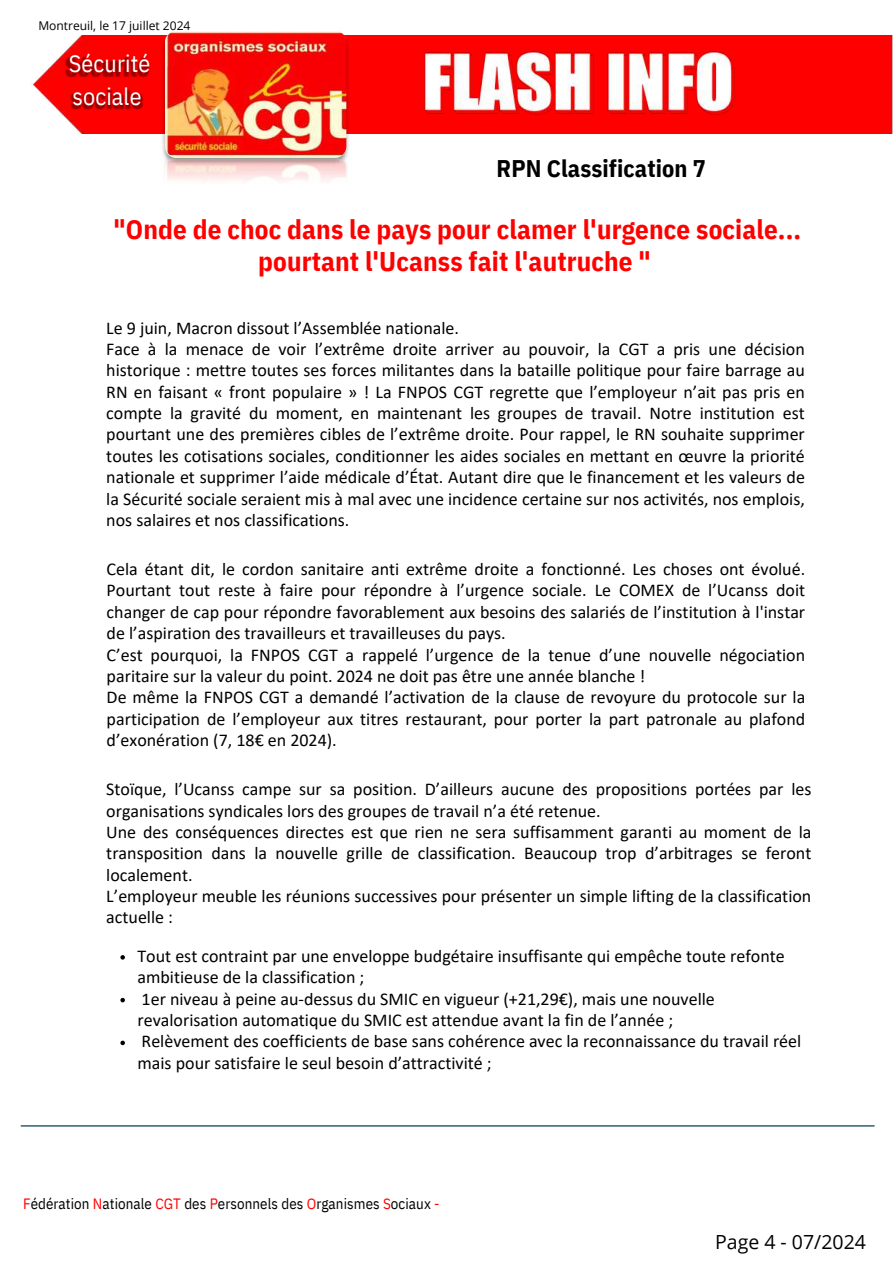
<style>
.page{position:relative;width:894px;height:1264px;background:#fff}
.page>*{position:absolute;margin:0;border:0;box-sizing:border-box;transform-origin:0 0}
.t1{font:700 27px/32.7px "IBM Plex Sans Cond";letter-spacing:.005em;color:#f00;text-align:center}
.t2{font:700 24px "IBM Plex Sans Cond";letter-spacing:.005em;color:#000}
.t3{font:24px/32.7px "IBM Plex Sans Cond";letter-spacing:.005em;color:#fff}
.t4{font:19.5px "Open Sans";color:#000}
.t5{font:18px/21.3px "Calibri";color:#000}
.t6{font:15px "IBM Plex Sans Cond";letter-spacing:.005em;color:#000}
.t7{font:12px "Open Sans";color:#000}
.s1{color:#f00}
</style>
<div class="page">
<img style="left:33px;top:35px;width:860px;height:98px">
<img style="left:158px;top:35px;width:196px;height:146px">
<img style="left:166px;top:31px;width:180px;height:126px;border-radius:11px">
<img style="left:20px;top:1125px;width:855px;height:1px">
<img style="left:417px;top:44px;width:324px;height:78px">
<img style="left:54px;top:51px;width:106px;height:47px">
<img style="left:54px;top:76px;width:105px;height:40px">
<svg style="left:120px;top:955px;width:5px;height:4px"></svg>
<svg style="left:120px;top:997px;width:5px;height:5px"></svg>
<svg style="left:120px;top:1040px;width:5px;height:5px"></svg>
<p class="t7" style="left:38px;top:17px;width:153px">Montreuil, le 17 juillet 2024</p>
<h2 class="t3" style="left:69px;top:47px;width:83px">Sécurité sociale</h2>
<h2 class="t2" style="left:496px;top:153px;width:211px">RPN Classification 7</h2>
<h1 class="t1" style="left:114px;top:212px;width:688px">"Onde de choc dans le pays pour clamer l'urgence sociale... pourtant l'Ucanss fait l'autruche "</h1>
<p class="t5" style="left:106px;top:318px;width:700px">Le 9 juin, Macron dissout l’Assemblée nationale.<br>Face à la menace de voir l’extrême droite arriver au pouvoir, la CGT a pris une décision historique : mettre toutes ses forces militantes dans la bataille politique pour faire barrage au RN en faisant « front populaire » ! La FNPOS CGT regrette que l’employeur n’ait pas pris en compte la gravité du moment, en maintenant les groupes de travail. Notre institution est pourtant une des premières cibles de l’extrême droite. Pour rappel, le RN souhaite supprimer toutes les cotisations sociales, conditionner les aides sociales en mettant en œuvre la priorité nationale et supprimer l’aide médicale d’État. Autant dire que le financement et les valeurs de la Sécurité sociale seraient mis à mal avec une incidence certaine sur nos activités, nos emplois, nos salaires et nos classifications.</p>
<p class="t5" style="left:107px;top:560px;width:700px">Cela étant dit, le cordon sanitaire anti extrême droite a fonctionné. Les choses ont évolué.<br>Pourtant tout reste à faire pour répondre à l’urgence sociale. Le COMEX de l’Ucanss doit changer de cap pour répondre favorablement aux besoins des salariés de l’institution à l'instar de l’aspiration des travailleurs et travailleuses du pays.<br>C’est pourquoi, la FNPOS CGT a rappelé l’urgence de la tenue d’une nouvelle négociation paritaire sur la valeur du point. 2024 ne doit pas être une année blanche !<br>De même la FNPOS CGT a demandé l’activation de la clause de revoyure du protocole sur la participation de l’employeur aux titres restaurant, pour porter la part patronale au plafond d’exonération (7, 18€ en 2024).</p>
<p class="t5" style="left:106px;top:780px;width:706px">Stoïque, l’Ucanss campe sur sa position. D’ailleurs aucune des propositions portées par les organisations syndicales lors des groupes de travail n’a été retenue.<br>Une des conséquences directes est que rien ne sera suffisamment garanti au moment de la transposition dans la nouvelle grille de classification. Beaucoup trop d’arbitrages se feront localement.<br>L’employeur meuble les réunions successives pour présenter un simple lifting de la classification actuelle :</p>
<p class="t5" style="left:137px;top:946px;width:665px">Tout est contraint par une enveloppe budgétaire insuffisante qui empêche toute refonte ambitieuse de la classification ;<br>1er niveau à peine au-dessus du SMIC en vigueur (+21,29€), mais une nouvelle revalorisation automatique du SMIC est attendue avant la fin de l’année ;<br>Relèvement des coefficients de base sans cohérence avec la reconnaissance du travail réel mais pour satisfaire le seul besoin d’attractivité ;</p>
<p class="t6" style="left:23px;top:1193px;width:418px"><span class="s1">F</span>édération <span class="s1">N</span>ationale <span class="s1">CGT</span> des <span class="s1">P</span>ersonnels des <span class="s1">O</span>rganismes <span class="s1">S</span>ociaux <span class="s1">-</span></p>
<p class="t4" style="left:715px;top:1227px;width:152px">Page 4 - 07/2024</p>
</div>
